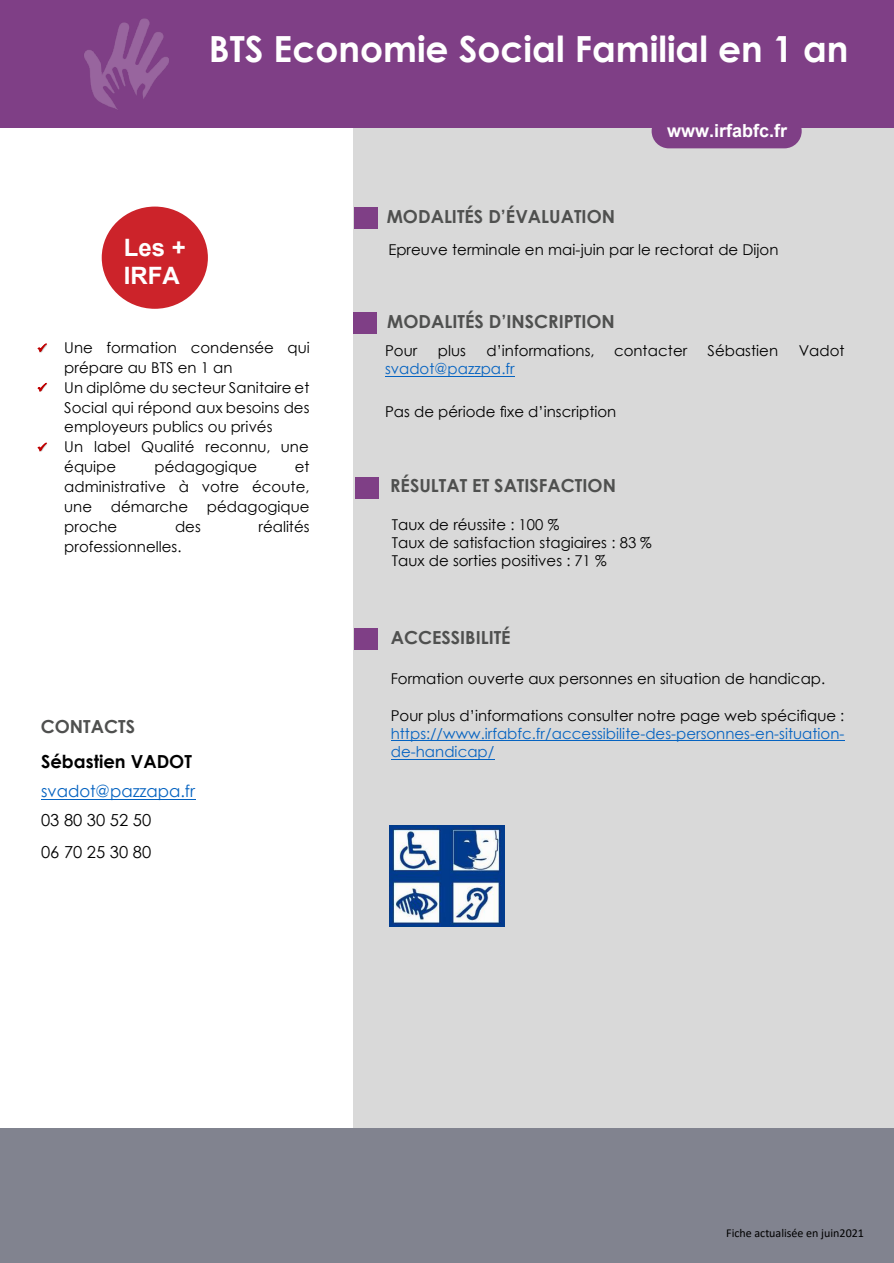
<style>
.page{position:relative;width:894px;height:1263px;background:#fff}
.page>*{position:absolute;margin:0;border:0;box-sizing:border-box;transform-origin:0 0}
.t1{font:700 36px "Century Gothic";color:#fff}
.t2{font:700 24px/28px "Arial";color:#fff}
.t3{font:700 18px "Century Gothic";color:#4f504f}
.t4{font:700 18px "Century Gothic";color:#000}
.t5{font:700 18px "Arial";color:#fff}
.t6{font:16.5px/31.5px "Century Gothic";color:#000}
.t7{font:16.5px "Century Gothic";color:#0563c1}
.t8{font:15px/19.8px "Century Gothic";color:#000}
.t9{font:15px/18.6px "Century Gothic";color:#0563c1}
.t10{font:12px "Calibri";color:#000}
</style>
<div class="page">
<div style="left:353px;top:44px;width:540px;height:1219px;background:#d9d9d9"></div>
<div style="left:0;top:0;width:893px;height:128px;background:#7f3f86"></div>
<div style="left:354px;top:207px;width:23px;height:22px;background:#7f3f86"></div>
<hr style="left:385px;top:376px;width:129px;height:1px;background:#0563c1">
<div style="left:354px;top:312px;width:23px;height:22px;background:#7f3f86"></div>
<div style="left:355px;top:477px;width:23px;height:22px;background:#7f3f86"></div>
<hr style="left:391px;top:740px;width:453px;height:1px;background:#0563c1">
<hr style="left:391px;top:759px;width:103px;height:1px;background:#0563c1">
<div style="left:354px;top:628px;width:23px;height:22px;background:#7f3f86"></div>
<img style="left:389px;top:825px;width:115px;height:101px">
<div style="left:99px;top:204px;width:112px;height:108px;background:#cc232a;border:3px solid #fff;border-radius:50%"></div>
<hr style="left:41px;top:799px;width:154px;height:1px;background:#0563c1">
<div style="left:651px;top:114px;width:150px;height:34px;background:#7f3f86;border-radius:17px"></div>
<div style="left:0;top:1129px;width:893px;height:134px;background:#81838f"></div>
<img style="left:84px;top:18px;width:85px;height:92px">
<svg style="left:38px;top:344px;width:9px;height:9px"></svg>
<svg style="left:38px;top:383px;width:9px;height:9px"></svg>
<svg style="left:38px;top:443px;width:9px;height:9px"></svg>
<h1 class="t1" style="left:209px;top:35px;width:641px">BTS Economie Social Familial en 1 an</h1>
<h2 class="t2" style="left:124px;top:236px;width:63px">Les +<br>IRFA</h2>
<p class="t8" style="left:64px;top:339px;width:247px">Une formation condensée qui prépare au BTS en 1 an<br>Un diplôme du secteur Sanitaire et<br>Social qui répond aux besoins des employeurs publics ou privés<br>Un label Qualité reconnu, une équipe</p>
<p class="t8" style="left:154px;top:458px;width:104px">pédagogique</p>
<p class="t8" style="left:64px;top:458px;width:247px;text-align:justify;text-indent:230px">et administrative à votre écoute, une démarche</p>
<p class="t8" style="left:207px;top:498px;width:104px">pédagogique</p>
<p class="t8" style="left:64px;top:518px;width:54px">proche</p>
<p class="t8" style="left:175px;top:518px;width:27px">des</p>
<p class="t8" style="left:258px;top:518px;width:53px">réalités</p>
<p class="t8" style="left:64px;top:538px;width:119px">professionnelles.</p>
<p class="t3" style="left:41px;top:719px;width:96px">CONTACTS</p>
<p class="t4" style="left:41px;top:754px;width:152px">Sébastien VADOT</p>
<p class="t7" style="left:41px;top:785px;width:155px">svadot@pazzapa.fr</p>
<p class="t6" style="left:41px;top:806px;width:112px">03 80 30 52 50<br>06 70 25 30 80</p>
<p class="t5" style="left:667px;top:124px;width:122px">www.irfabfc.fr</p>
<p class="t3" style="left:387px;top:210px;width:230px">MODALITÉS D’ÉVALUATION</p>
<p class="t8" style="left:388px;top:241px;width:391px">Epreuve terminale en mai-juin par le rectorat de Dijon</p>
<p class="t3" style="left:387px;top:314px;width:229px">MODALITÉS D’INSCRIPTION</p>
<p class="t8" style="left:385px;top:342px;width:34px">Pour</p>
<p class="t8" style="left:438px;top:342px;width:30px">plus</p>
<p class="t8" style="left:486px;top:342px;width:110px">d’informations,</p>
<p class="t8" style="left:614px;top:342px;width:75px">contacter</p>
<p class="t8" style="left:707px;top:342px;width:72px">Sébastien</p>
<p class="t8" style="left:798px;top:342px;width:47px">Vadot</p>
<p class="t9" style="left:385px;top:361px;width:131px">svadot@pazzpa.fr</p>
<p class="t8" style="left:385px;top:403px;width:233px">Pas de période fixe d’inscription</p>
<p class="t3" style="left:390px;top:479px;width:227px">RÉSULTAT ET SATISFACTION</p>
<p class="t8" style="left:392px;top:516px;width:261px;line-height:18.3px">Taux de réussite : 100 %<br>Taux de satisfaction stagiaires : 83 %<br>Taux de sorties positives : 71 %</p>
<p class="t3" style="left:391px;top:631px;width:121px">ACCESSIBILITÉ</p>
<p class="t8" style="left:391px;top:670px;width:436px">Formation ouverte aux personnes en situation de handicap.</p>
<p class="t8" style="left:391px;top:706px;width:455px">Pour plus d’informations consulter notre page web spécifique :</p>
<p class="t9" style="left:391px;top:725px;width:455px">https://www.irfabfc.fr/accessibilite-des-personnes-en-situation&shy;de-handicap/</p>
<p class="t10" style="left:726px;top:1228px;width:139px">Fiche actualisée en juin2021</p>
</div>
